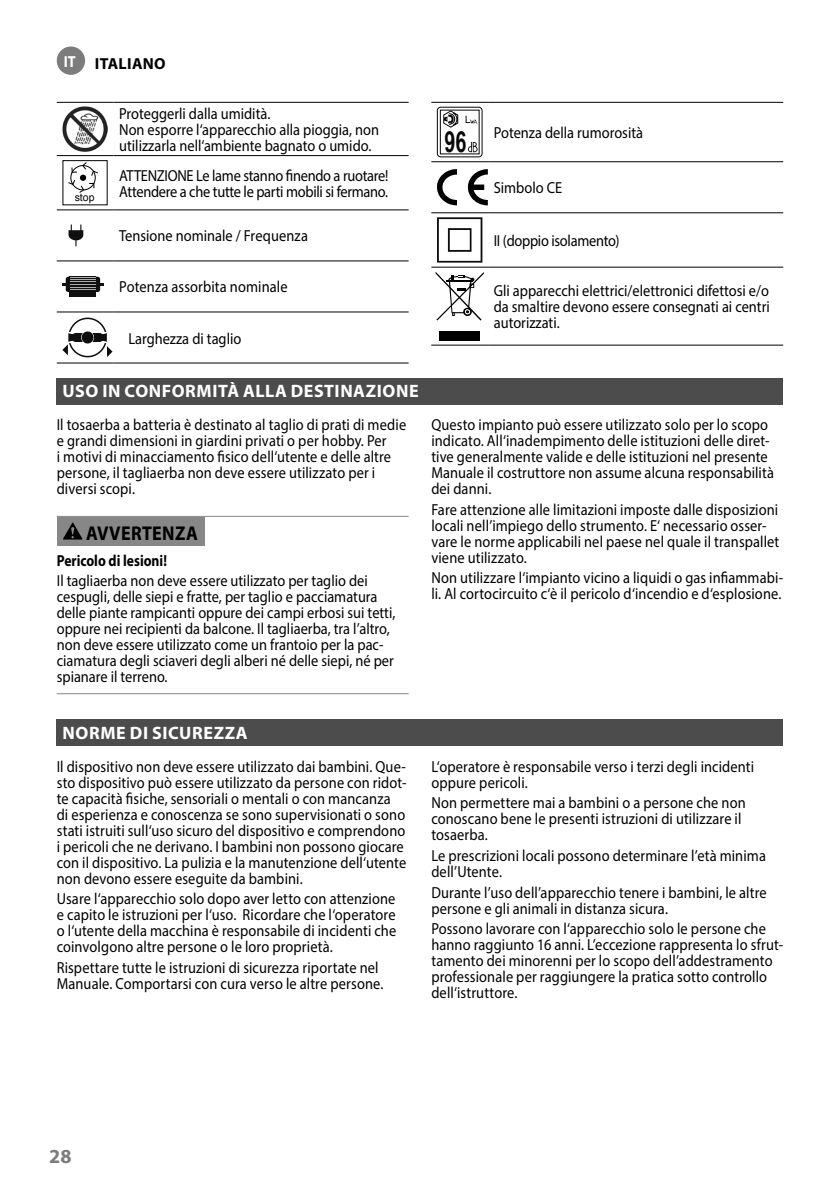
<style>
.page{position:relative;width:840px;height:1191px;background:#fff}
.page>*{position:absolute;margin:0;border:0;box-sizing:border-box;transform-origin:0 0}
.t1{font:700 29.2px "Arial Narrow";color:#080808;scale:.83 1}
.t2{font:700 20px "Myriad Pro";letter-spacing:.02em;color:#000;scale:.9 1}
.t3{font:700 20px "Myriad Pro";color:#7c7c7c}
.t4{font:700 18px "Myriad Pro";letter-spacing:.03em;color:#fff}
.t5{font:16px/16px "Myriad Pro";letter-spacing:.005em;color:#000;scale:.9 1}
.t6{font:16px/16px "Myriad Pro";letter-spacing:-.02em;color:#000;scale:.9 1}
.t7{font:700 16px "Myriad Pro";color:#000;scale:.85 1}
.t8{font:700 16px "Myriad Pro";letter-spacing:.02em;color:#000}
.t9{font:10.4px "Arial";color:#000}
.s1{color:#fff}
</style>
<div class="page">
<hr style="left:57px;top:102px;width:56px;height:1px;background:#000">
<hr style="left:113px;top:102px;width:295px;height:1px;background:#000">
<hr style="left:57px;top:155px;width:56px;height:1px;background:#000">
<hr style="left:113px;top:155px;width:295px;height:1px;background:#000">
<hr style="left:57px;top:209px;width:56px;height:1px;background:#000">
<hr style="left:113px;top:209px;width:295px;height:1px;background:#000">
<hr style="left:57px;top:260px;width:56px;height:1px;background:#000">
<hr style="left:113px;top:260px;width:295px;height:1px;background:#000">
<hr style="left:57px;top:312px;width:56px;height:1px;background:#000">
<hr style="left:113px;top:312px;width:295px;height:1px;background:#000">
<hr style="left:57px;top:363px;width:56px;height:1px;background:#000">
<hr style="left:113px;top:363px;width:295px;height:1px;background:#000">
<img style="left:62px;top:107px;width:45px;height:44px">
<svg style="left:68px;top:162px;width:30px;height:31px"></svg>
<svg style="left:68px;top:224px;width:15px;height:22px"></svg>
<hr style="left:62px;top:283px;width:41px;height:3px;background:#101010">
<div style="left:66px;top:277px;width:34px;height:15px;background:#101010;border-radius:3px"></div>
<div style="left:70px;top:290px;width:26px;height:6px;background:#101010"></div>
<svg style="left:70px;top:277px;width:26px;height:13px"></svg>
<svg style="left:62px;top:317px;width:50px;height:40px"></svg>
<hr style="left:431px;top:102px;width:57px;height:1px;background:#000">
<hr style="left:488px;top:102px;width:294px;height:1px;background:#000">
<hr style="left:431px;top:161px;width:57px;height:1px;background:#000">
<hr style="left:488px;top:161px;width:294px;height:1px;background:#000">
<hr style="left:431px;top:212px;width:57px;height:1px;background:#000">
<hr style="left:488px;top:212px;width:294px;height:1px;background:#000">
<hr style="left:431px;top:267px;width:57px;height:1px;background:#000">
<hr style="left:488px;top:267px;width:294px;height:1px;background:#000">
<hr style="left:431px;top:345px;width:57px;height:1px;background:#000">
<hr style="left:488px;top:345px;width:294px;height:1px;background:#000">
<svg style="left:436px;top:107px;width:46px;height:50px"></svg>
<svg style="left:467px;top:169px;width:20px;height:36px"></svg>
<svg style="left:437px;top:169px;width:20px;height:36px"></svg>
<svg style="left:437px;top:217px;width:45px;height:46px"></svg>
<div style="left:439px;top:331px;width:40px;height:9px;background:#000"></div>
<svg style="left:435px;top:272px;width:48px;height:48px"></svg>
<div style="left:57px;top:378px;width:725px;height:26px;background:#4c4c4c"></div>
<hr style="left:57px;top:516px;width:351px;height:1px;background:#878787">
<hr style="left:57px;top:693px;width:351px;height:1px;background:#878787">
<div style="left:57px;top:517px;width:147px;height:28px;background:#878787"></div>
<svg style="left:63px;top:522px;width:19px;height:17px"></svg>
<div style="left:57px;top:719px;width:725px;height:27px;background:#4c4c4c"></div>
<div style="left:58px;top:48px;width:26px;height:26px;background:#7c7c7c;border-radius:50%"></div>
<div style="left:57px;top:47px;width:28px;height:28px;border:2px solid #7c7c7c;border-radius:50%"></div>
<p class="t8" style="left:64px;top:53px;width:103px"><span class="s1">IT</span> ITALIANO</p>
<p class="t9" style="left:75px;top:190px;width:21px">stop</p>
<p class="t5" style="left:119px;top:105px;width:290px">Proteggerli dalla umidità.<br>Non esporre l‘apparecchio alla pioggia, non utilizzarla nell‘ambiente bagnato o umido.</p>
<p class="t6" style="left:119px;top:167px;width:300px">ATTENZIONE Le lame stanno finendo a ruotare!<br>Attendere a che tutte le parti mobili si fermano.</p>
<p class="t5" style="left:119px;top:228px;width:211px">Tensione nominale / Frequenza</p>
<p class="t5" style="left:119px;top:279px;width:189px">Potenza assorbita nominale</p>
<p class="t5" style="left:128px;top:330px;width:127px">Larghezza di taglio</p>
<h1 class="t1" style="left:444px;top:120px;width:28px">96</h1>
<p class="t5" style="left:493px;top:124px;width:167px">Potenza della rumorosità</p>
<p class="t5" style="left:493px;top:180px;width:77px">Simbolo CE</p>
<p class="t6" style="left:493px;top:232px;width:141px">II (doppio isolamento)</p>
<p class="t5" style="left:493px;top:282px;width:308px;text-align:justify">Gli apparecchi elettrici/elettronici difettosi e/o da smaltire devono essere consegnati ai centri autorizzati.</p>
<p class="t4" style="left:63px;top:379px;width:357px">USO IN CONFORMITÀ ALLA DESTINAZIONE</p>
<p class="t5" style="left:57px;top:417px;width:389px">Il tosaerba a batteria è destinato al taglio di prati di medie e grandi dimensioni in giardini privati o per hobby. Per<br>i motivi di minacciamento fisico dell‘utente e delle altre persone, il tagliaerba non deve essere utilizzato per i diversi scopi.</p>
<p class="t2" style="left:86px;top:520px;width:125px">AVVERTENZA</p>
<p class="t7" style="left:57px;top:550px;width:131px">Pericolo di lesioni!</p>
<p class="t5" style="left:57px;top:572px;width:377px">Il tagliaerba non deve essere utilizzato per taglio dei cespugli, delle siepi e fratte, per taglio e pacciamatura delle piante rampicanti oppure dei campi erbosi sui tetti, oppure nei recipienti da balcone. Il tagliaerba, tra l’altro, non deve essere utilizzato come un frantoio per la pac&shy;ciamatura degli sciaveri degli alberi né delle siepi, né per spianare il terreno.</p>
<p class="t5" style="left:431px;top:417px;width:382px">Questo impianto può essere utilizzato solo per lo scopo indicato. All‘inadempimento delle istituzioni delle diret&shy;tive generalmente valide e delle istituzioni nel presente Manuale il costruttore non assume alcuna responsabilità dei danni.</p>
<p class="t5" style="left:431px;top:501px;width:388px">Fare attenzione alle limitazioni imposte dalle disposizioni locali nell’impiego dello strumento. E‘ necessario osser&shy;vare le norme applicabili nel paese nel quale il transpallet viene utilizzato.</p>
<p class="t5" style="left:431px;top:570px;width:392px">Non utilizzare l‘impianto vicino a liquidi o gas infiammabi&shy;li. Al cortocircuito c‘è il pericolo d‘incendio e d‘esplosione.</p>
<p class="t4" style="left:63px;top:721px;width:186px">NORME DI SICUREZZA</p>
<p class="t5" style="left:57px;top:758px;width:390px">Il dispositivo non deve essere utilizzato dai bambini. Que&shy;sto dispositivo può essere utilizzato da persone con ridot&shy;te capacità fisiche, sensoriali o mentali o con mancanza di esperienza e conoscenza se sono supervisionati o sono stati istruiti sull‘uso sicuro del dispositivo e comprendono i pericoli che ne derivano. I bambini non possono giocare con il dispositivo. La pulizia e la manutenzione dell‘utente non devono essere eseguite da bambini.</p>
<p class="t5" style="left:57px;top:891px;width:378px;text-align:justify">Usare l‘apparecchio solo dopo aver letto con attenzione e capito le istruzioni per l‘uso. Ricordare che l‘operatore o l‘utente della macchina è responsabile di incidenti che coinvolgono altre persone o le loro proprietà.</p>
<p class="t5" style="left:57px;top:959px;width:364px">Rispettare tutte le istruzioni di sicurezza riportate nel<br>Manuale. Comportarsi con cura verso le altre persone.</p>
<p class="t5" style="left:431px;top:758px;width:360px">L‘operatore è responsabile verso i terzi degli incidenti oppure pericoli.</p>
<p class="t5" style="left:431px;top:794px;width:350px">Non permettere mai a bambini o a persone che non conoscano bene le presenti istruzioni di utilizzare il tosaerba.</p>
<p class="t5" style="left:431px;top:847px;width:373px">Le prescrizioni locali possono determinare l’età minima dell’Utente.</p>
<p class="t5" style="left:431px;top:884px;width:374px">Durante l’uso dell’apparecchio tenere i bambini, le altre persone e gli animali in distanza sicura.</p>
<p class="t5" style="left:431px;top:920px;width:392px">Possono lavorare con l‘apparecchio solo le persone che hanno raggiunto 16 anni. L’eccezione rappresenta lo sfrut&shy;tamento dei minorenni per lo scopo dell’addestramento professionale per raggiungere la pratica sotto controllo dell‘istruttore.</p>
<p class="t3" style="left:49px;top:1142px;width:24px">28</p>
</div>
